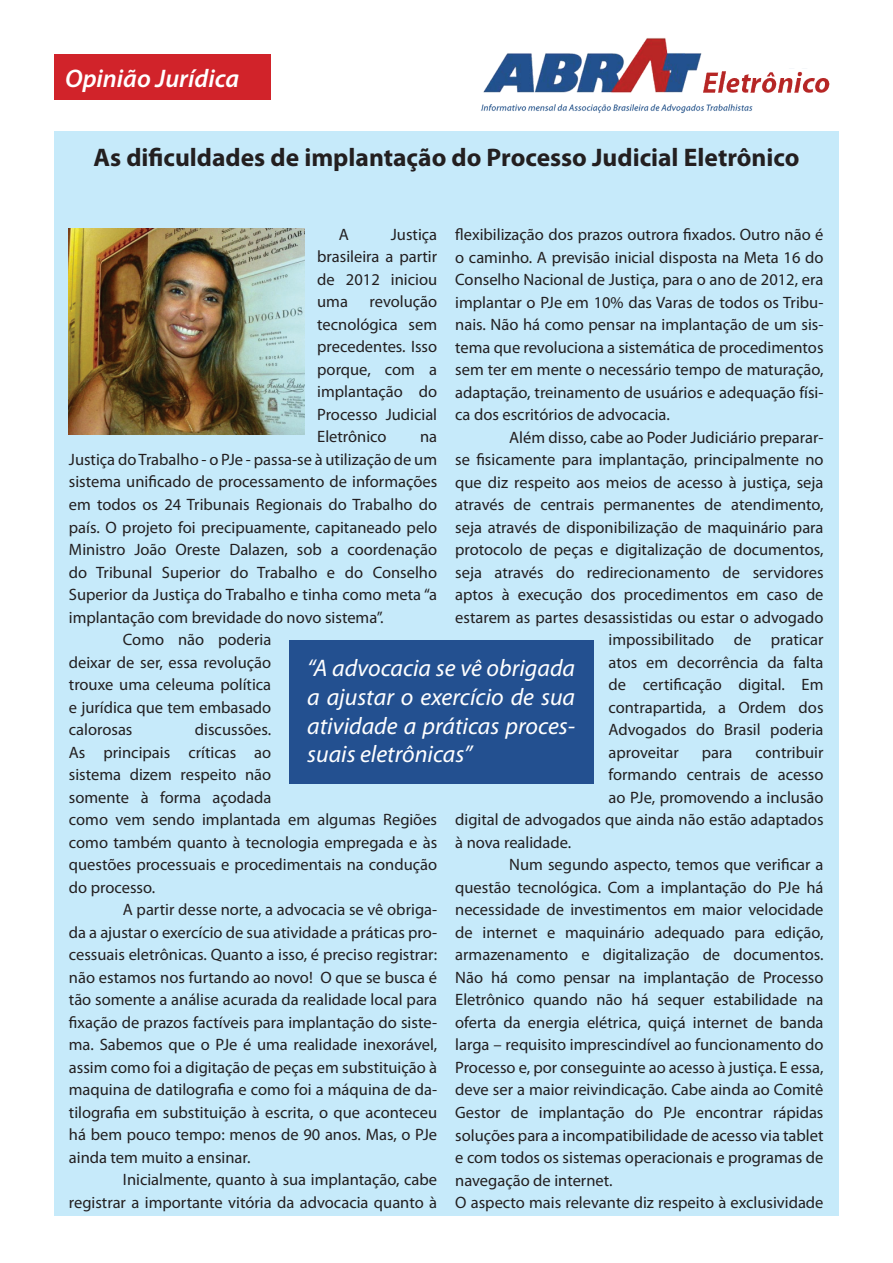
<style>
.page{position:relative;width:893px;height:1263px;background:#fff}
.page>*{position:absolute;margin:0;border:0;box-sizing:border-box;transform-origin:0 0}
.t1{font:700 25.5px "Myriad Pro";color:#231f20}
.t2{font:italic 600 25.5px "Myriad Pro";color:#fff}
.t3{font:italic 24px/28.8px "Myriad Pro";color:#fff;text-align:justify}
.t4{font:16.5px/22.5px "Myriad Pro";color:#231f20;text-align:justify}
</style>
<div class="page">
<img style="left:480px;top:38px;width:350px;height:76px">
<div style="left:54px;top:131px;width:785px;height:1085px;background:#c6eafa"></div>
<div style="left:54px;top:54px;width:217px;height:46px;background:#d1232a"></div>
<div style="left:289px;top:640px;width:304px;height:144px;background:#235090"></div>
<img style="left:69px;top:228px;width:235px;height:207px">
<h1 class="t2" style="left:65px;top:62px;width:176px">Opinião Jurídica</h1>
<h1 class="t1" style="left:94px;top:141px;width:707px">As dificuldades de implantação do Processo Judicial Eletrônico</h1>
<p class="t4" style="left:455px;top:223px;width:370px">flexibilização dos prazos outrora fixados. Outro não é o caminho. A previsão inicial disposta na Meta 16 do Conselho Nacional de Justiça, para o ano de 2012, era implantar o PJe em 10% das Varas de todos os Tribu&shy;nais. Não há como pensar na implantação de um sis&shy;tema que revoluciona a sistemática de procedimentos sem ter em mente o necessário tempo de maturação, adaptação, treinamento de usuários e adequação físi&shy;ca dos escritórios de advocacia.</p>
<p class="t4" style="left:509px;top:426px;width:316px">Além disso, cabe ao Poder Judiciário preparar-</p>
<p class="t4" style="left:455px;top:448px;width:370px">se fisicamente para implantação, principalmente no</p>
<p class="t4" style="left:455px;top:471px;width:370px">que diz respeito aos meios de acesso à justiça, seja</p>
<p class="t4" style="left:455px;top:493px;width:370px">através de centrais permanentes de atendimento,</p>
<p class="t4" style="left:455px;top:516px;width:370px">seja através de disponibilização de maquinário para</p>
<p class="t4" style="left:455px;top:538px;width:370px">protocolo de peças e digitalização de documentos,</p>
<p class="t4" style="left:455px;top:561px;width:370px">seja através do redirecionamento de servidores</p>
<p class="t4" style="left:455px;top:583px;width:370px">aptos à execução dos procedimentos em caso de</p>
<p class="t4" style="left:455px;top:606px;width:370px">estarem as partes desassistidas ou estar o advogado</p>
<p class="t4" style="left:608px;top:628px;width:217px">impossibilitado de praticar</p>
<p class="t4" style="left:608px;top:651px;width:217px">atos em decorrência da falta</p>
<p class="t4" style="left:608px;top:673px;width:216px">de certificação digital. Em</p>
<p class="t4" style="left:608px;top:696px;width:217px">contrapartida, a Ordem dos</p>
<p class="t4" style="left:608px;top:718px;width:217px">Advogados do Brasil poderia</p>
<p class="t4" style="left:608px;top:741px;width:72px">aproveitar</p>
<p class="t4" style="left:702px;top:741px;width:32px">para</p>
<p class="t4" style="left:756px;top:741px;width:69px">contribuir</p>
<p class="t4" style="left:608px;top:763px;width:216px">formando centrais de acesso</p>
<p class="t4" style="left:608px;top:786px;width:217px">ao PJe, promovendo a inclusão</p>
<p class="t4" style="left:455px;top:808px;width:370px">digital de advogados que ainda não estão adaptados</p>
<p class="t4" style="left:455px;top:831px;width:118px">à nova realidade.</p>
<p class="t4" style="left:509px;top:853px;width:316px">Num segundo aspecto, temos que verificar a</p>
<p class="t4" style="left:455px;top:876px;width:370px">questão tecnológica. Com a implantação do PJe há</p>
<p class="t4" style="left:455px;top:898px;width:370px">necessidade de investimentos em maior velocidade</p>
<p class="t4" style="left:455px;top:921px;width:370px">de internet e maquinário adequado para edição,</p>
<p class="t4" style="left:455px;top:943px;width:370px">armazenamento e digitalização de documentos.</p>
<p class="t4" style="left:455px;top:966px;width:370px">Não há como pensar na implantação de Processo</p>
<p class="t4" style="left:455px;top:988px;width:370px">Eletrônico quando não há sequer estabilidade na</p>
<p class="t4" style="left:455px;top:1011px;width:370px">oferta da energia elétrica, quiçá internet de banda</p>
<p class="t4" style="left:455px;top:1033px;width:370px">larga – requisito imprescindível ao funcionamento do</p>
<p class="t4" style="left:455px;top:1056px;width:370px">Processo e, por conseguinte ao acesso à justiça. E essa,</p>
<p class="t4" style="left:455px;top:1078px;width:370px">deve ser a maior reivindicação. Cabe ainda ao Comitê</p>
<p class="t4" style="left:455px;top:1101px;width:370px">Gestor de implantação do PJe encontrar rápidas</p>
<p class="t4" style="left:455px;top:1123px;width:370px">soluções para a incompatibilidade de acesso via tablet</p>
<p class="t4" style="left:455px;top:1146px;width:370px">e com todos os sistemas operacionais e programas de</p>
<p class="t4" style="left:455px;top:1168px;width:159px">navegação de internet.</p>
<p class="t4" style="left:455px;top:1191px;width:370px">O aspecto mais relevante diz respeito à exclusividade</p>
<p class="t4" style="left:317px;top:223px;width:121px;text-indent:74px">Justiça brasileira a partir de 2012 iniciou uma</p>
<p class="t4" style="left:339px;top:223px;width:12px">A</p>
<p class="t4" style="left:317px;top:290px;width:121px;text-indent:52px">revolução tecnológica sem precedentes. Isso porque, com a implantação do Processo Judicial Eletrônico</p>
<p class="t4" style="left:420px;top:425px;width:19px">na</p>
<p class="t4" style="left:69px;top:448px;width:370px">Justiça do Trabalho - o PJe - passa-se à utilização de um</p>
<p class="t4" style="left:69px;top:470px;width:370px">sistema unificado de processamento de informações</p>
<p class="t4" style="left:69px;top:493px;width:370px">em todos os 24 Tribunais Regionais do Trabalho do</p>
<p class="t4" style="left:69px;top:515px;width:370px">país. O projeto foi precipuamente, capitaneado pelo</p>
<p class="t4" style="left:69px;top:538px;width:370px">Ministro João Oreste Dalazen, sob a coordenação</p>
<p class="t4" style="left:69px;top:560px;width:370px">do Tribunal Superior do Trabalho e do Conselho</p>
<p class="t4" style="left:69px;top:583px;width:370px">Superior da Justiça do Trabalho e tinha como meta “a</p>
<p class="t4" style="left:69px;top:605px;width:316px">implantação com brevidade do novo sistema”.</p>
<p class="t4" style="left:123px;top:628px;width:150px">Como não poderia</p>
<p class="t4" style="left:69px;top:650px;width:204px">deixar de ser, essa revolução</p>
<p class="t4" style="left:69px;top:673px;width:204px">trouxe uma celeuma política</p>
<p class="t4" style="left:69px;top:695px;width:204px">e jurídica que tem embasado</p>
<p class="t4" style="left:69px;top:718px;width:65px">calorosas</p>
<h2 class="t3" style="left:307px;top:653px;width:269px">“A advocacia se vê obrigada a ajustar o exercício de sua atividade a práticas proces&shy;suais eletrônicas”</h2>
<p class="t4" style="left:69px;top:718px;width:370px;text-align:left;text-indent:126px">discussões.<br>As principais críticas ao<br>sistema dizem respeito não<br>somente à forma açodada<br>como vem sendo implantada em algumas Regiões como também quanto à tecnologia empregada e às questões processuais e procedimentais na condução do processo.</p>
<p class="t4" style="left:69px;top:898px;width:370px;text-indent:54px">A partir desse norte, a advocacia se vê obriga&shy;da a ajustar o exercício de sua atividade a práticas pro&shy;cessuais eletrônicas. Quanto a isso, é preciso registrar: não estamos nos furtando ao novo! O que se busca é tão somente a análise acurada da realidade local para fixação de prazos factíveis para implantação do siste&shy;ma. Sabemos que o PJe é uma realidade inexorável, assim como foi a digitação de peças em substituição à maquina de datilografia e como foi a máquina de da&shy;tilografia em substituição à escrita, o que aconteceu há bem pouco tempo: menos de 90 anos. Mas, o PJe ainda tem muito a ensinar.</p>
<p class="t4" style="left:69px;top:1168px;width:370px;text-align:right">Inicialmente, quanto à sua implantação, cabe registrar a importante vitória da advocacia quanto à</p>
</div>
